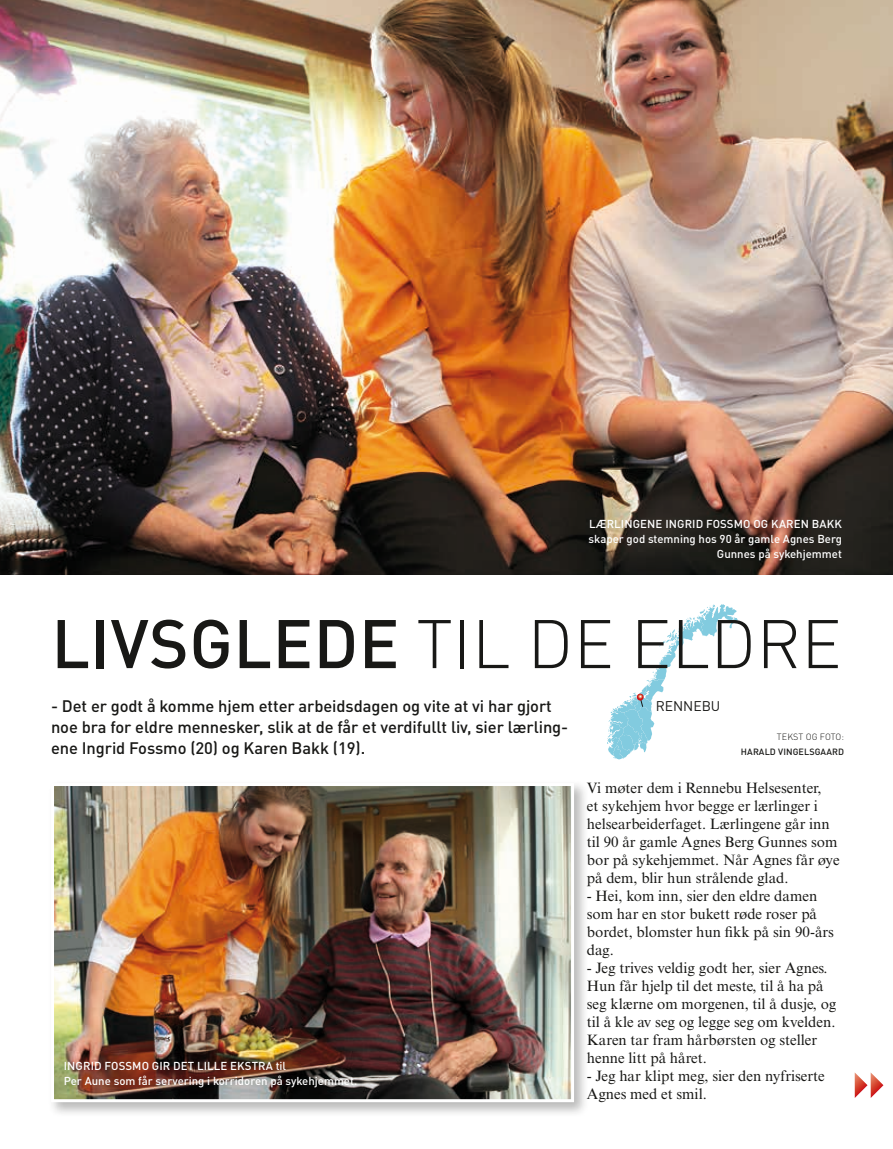
<style>
.page{position:relative;width:893px;height:1149px;background:#fff}
.page>*{position:absolute;margin:0;border:0;box-sizing:border-box;transform-origin:0 0}
.t1{font:300 67.5px "DINOT";letter-spacing:.005em;color:#181816}
.t2{font:500 16.5px/21px "DINOT";letter-spacing:-.005em;color:#181816}
.t3{font:15px/18px "Times New Roman MT Std";color:#181816}
.t4{font:13.8px "DIN";color:#181816}
.t5{font:500 11.4px/15px "DINOT";color:#fff;text-align:right}
.t6{font:500 9px "DINOT";letter-spacing:.01em;color:#181816}
.t7{font:300 9px "DINOT";color:#181816}
.s1{font-weight:500}
</style>
<div class="page">
<svg style="left:607px;top:604px;width:131px;height:155px"></svg>
<img style="left:0;top:0;width:893px;height:574px">
<div style="left:48px;top:779px;width:541px;height:337px;background:#181816;opacity:.3"></div>
<img style="left:55px;top:786px;width:515px;height:311px">
<div style="left:51px;top:782px;width:523px;height:319px;border:3px solid #fff"></div>
<svg style="left:855px;top:1072px;width:28px;height:25px"></svg>
<p class="t5" style="left:589px;top:516px;width:255px">LÆRLINGENE INGRID FOSSMO OG KAREN BAKK skaper god stemning hos 90 år gamle Agnes Berg<br>Gunnes på sykehjemmet</p>
<h1 class="t1" style="left:51px;top:602px;width:792px"><span class="s1">LIVSGLEDE</span> TIL DE ELDRE</h1>
<p class="t2" style="left:51px;top:694px;width:517px">- Det er godt å komme hjem etter arbeidsdagen og vite at vi har gjort noe bra for eldre mennesker, slik at de får et verdifullt liv, sier lærling&shy;ene Ingrid Fossmo (20) og Karen Bakk (19).</p>
<p class="t5" style="left:64px;top:1058px;width:295px;text-align:left">INGRID FOSSMO GIR DET LILLE EKSTRA til<br>Per Aune som får servering i korridoren på sykehjemmet.</p>
<p class="t4" style="left:656px;top:697px;width:66px">RENNEBU</p>
<p class="t7" style="left:777px;top:730px;width:69px">TEKST OG FOTO:</p>
<p class="t6" style="left:741px;top:745px;width:105px">HARALD VINGELSGAARD</p>
<p class="t3" style="left:587px;top:778px;width:254px">Vi møter dem i Rennebu Helsesenter,<br>et sykehjem hvor begge er lærlinger i helsearbeiderfaget. Lærlingene går inn til 90 år gamle Agnes Berg Gunnes som bor på sykehjemmet. Når Agnes får øye på dem, blir hun strålende glad.</p>
<p class="t3" style="left:587px;top:886px;width:249px">- Hei, kom inn, sier den eldre damen som har en stor bukett røde roser på bordet, blomster hun fikk på sin 90-års dag.</p>
<p class="t3" style="left:587px;top:958px;width:251px">- Jeg trives veldig godt her, sier Agnes.<br>Hun får hjelp til det meste, til å ha på seg klærne om morgenen, til å dusje, og til å kle av seg og legge seg om kvelden.<br>Karen tar fram hårbørsten og steller henne litt på håret.</p>
<p class="t3" style="left:587px;top:1066px;width:240px">- Jeg har klipt meg, sier den nyfriserte<br>Agnes med et smil.</p>
</div>
